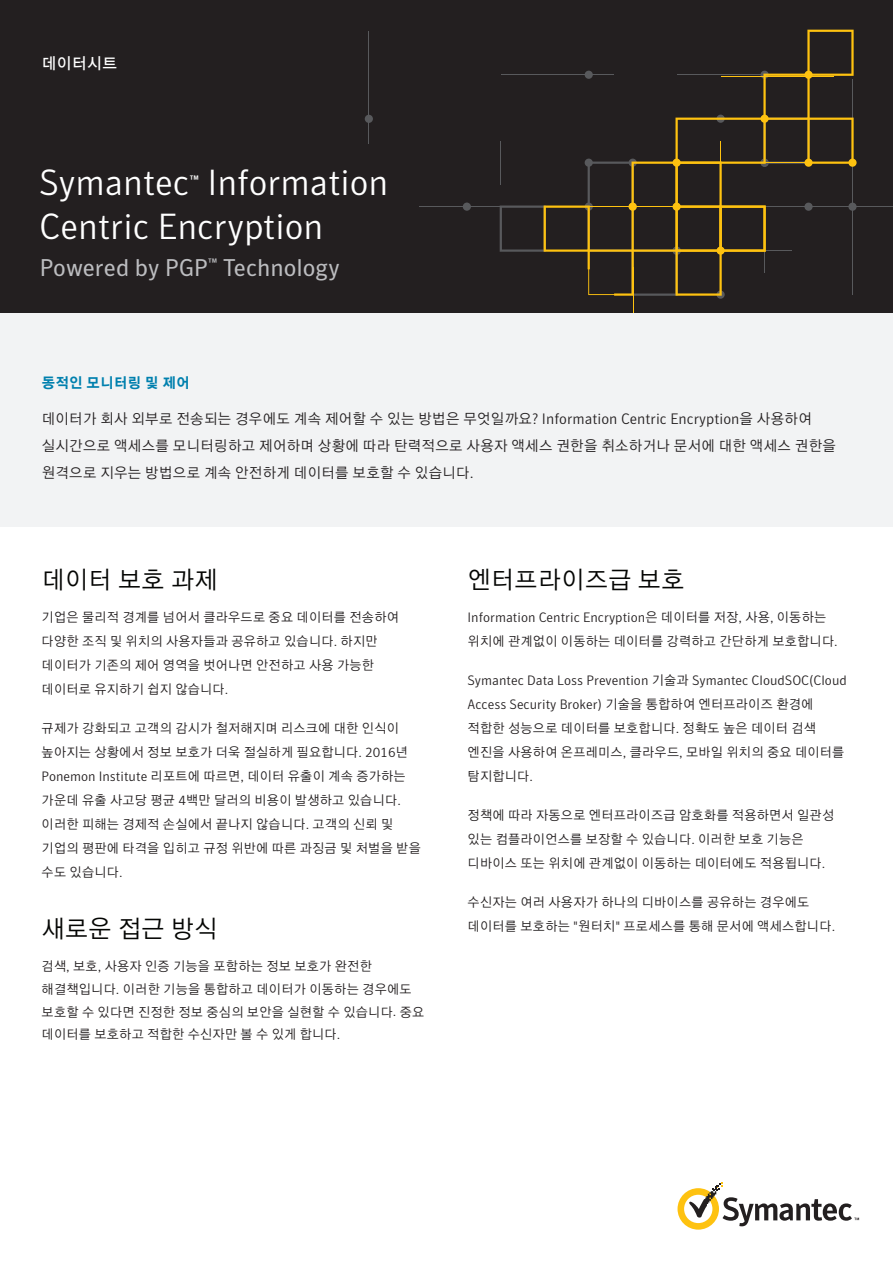
<style>
.page{position:relative;width:893px;height:1263px;background:#fff}
.page>*{position:absolute;margin:0;border:0;box-sizing:border-box;transform-origin:0 0}
.t1{font:300 36px/43.2px "Symantec Sans";color:#fff}
.t2{font:24.75px "KN Sans L";letter-spacing:.08em;color:#040503;scale:.95 1}
.t3{font:24px "Symantec Sans";color:#bcbdc0}
.t4{font:16.05px "KN Sans R";letter-spacing:.08em;color:#fff;scale:.95 1}
.t5{font:15px "Symantec Sans";color:#fff}
.t6{font:14.55px/27px "KN Sans L";letter-spacing:.08em;color:#231f20;scale:.95 1}
.t7{font:14.55px "KN Sans B";letter-spacing:.08em;color:#0080ae;scale:.95 1}
.t8{font:300 13.5px/24px "Symantec Sans";color:#231f20}
.t9{font:13.05px/24px "KN Sans L";letter-spacing:.08em;color:#231f20;scale:.95 1}
.s1{font-family:"Symantec Sans";font-weight:300;font-size:15px}
.s2{font-family:"Symantec Sans";font-weight:300;font-size:13.5px}
.s3{font-family:"KN Sans L";font-weight:400;font-size:13.05px}
</style>
<div class="page">
<div style="left:0;top:0;width:893px;height:313px;background:#231f20"></div>
<hr style="left:368px;top:31px;width:1px;height:113px;background:#58595c">
<div style="left:365px;top:115px;width:8px;height:8px;background:#58595c;border-radius:50%"></div>
<hr style="left:715px;top:206px;width:178px;height:1px;background:#58595c">
<div style="left:848px;top:203px;width:9px;height:8px;background:#58595c;border-radius:50%"></div>
<div style="left:716px;top:291px;width:9px;height:8px;background:#58595c;border-radius:50%"></div>
<hr style="left:419px;top:206px;width:121px;height:1px;background:#58595c">
<hr style="left:633px;top:267px;width:1px;height:45px;background:#fec210">
<svg style="left:500px;top:30px;width:354px;height:266px"></svg>
<div style="left:848px;top:159px;width:9px;height:8px;background:#fec210;border-radius:50%"></div>
<div style="left:463px;top:203px;width:8px;height:8px;background:#58595c;border-radius:50%"></div>
<div style="left:0;top:313px;width:893px;height:213px;background:#f2f3f4"></div>
<svg style="left:677px;top:1182px;width:182px;height:47px"></svg>
<p class="t4" style="left:42px;top:54px;width:80px">데이터시트</p>
<h1 class="t1" style="left:39px;top:161px;width:351px;text-indent:168px">Information<br>Centric Encryption</h1>
<h3 class="t3" style="left:40px;top:254px;width:301px">Powered by PGP<sup>™</sup> Technology</h3>
<h1 class="t1" style="left:39px;top:161px;width:152px">Symantec</h1>
<p class="t5" style="left:189px;top:172px;width:11px">™</p>
<p class="t7" style="left:42px;top:375px;width:157px">동적인 모니터링 및 제어</p>
<p class="t6" style="left:42px;top:405px;width:837px">데이터가 회사 외부로 전송되는 경우에도 계속 제어할 수 있는 방법은 무엇일까요<span class="s1">? Information Centric Encryption</span>을 사용하여 실시간으로 액세스를 모니터링하고 제어하며 상황에 따라 탄력적으로 사용자 액세스 권한을 취소하거나 문서에 대한 액세스 권한을 원격으로 지우는 방법으로 계속 안전하게 데이터를 보호할 수 있습니다<span class="s1">.</span></p>
<h2 class="t2" style="left:42px;top:566px;width:185px">데이터 보호 과제</h2>
<p class="t9" style="left:42px;top:605px;width:377px">기업은 물리적 경계를 넘어서 클라우드로 중요 데이터를 전송하여 다양한 조직 및 위치의 사용자들과 공유하고 있습니다<span class="s2">.</span> 하지만 데이터가 기존의 제어 영역을 벗어나면 안전하고 사용 가능한 데이터로 유지하기 쉽지 않습니다<span class="s2">.</span></p>
<p class="t9" style="left:41px;top:716px;width:400px">규제가 강화되고 고객의 감시가 철저해지며 리스크에 대한 인식이 높아지는 상황에서 정보 보호가 더욱 절실하게 필요합니다<span class="s2">. 2016</span>년<br><span class="s2">Ponemon Institute</span> 리포트에 따르면<span class="s2">,</span> 데이터 유출이 계속 증가하는 가운데 유출 사고당 평균 <span class="s2">4</span>백만 달러의 비용이 발생하고 있습니다<span class="s2">. </span>이러한 피해는 경제적 손실에서 끝나지 않습니다<span class="s2">.</span> 고객의 신뢰 및 기업의 평판에 타격을 입히고 규정 위반에 따른 과징금 및 처벌을 받을 수도 있습니다<span class="s2">.</span></p>
<h2 class="t2" style="left:42px;top:915px;width:185px">새로운 접근 방식</h2>
<p class="t9" style="left:42px;top:955px;width:404px;line-height:22.5px">검색<span class="s2">,</span> 보호<span class="s2">,</span> 사용자 인증 기능을 포함하는 정보 보호가 완전한 해결책입니다<span class="s2">.</span> 이러한 기능을 통합하고 데이터가 이동하는 경우에도 보호할 수 있다면 진정한 정보 중심의 보안을 실현할 수 있습니다<span class="s2">.</span> 중요 데이터를 보호하고 적합한 수신자만 볼 수 있게 합니다<span class="s2">.</span></p>
<h2 class="t2" style="left:468px;top:566px;width:228px">엔터프라이즈급 보호</h2>
<p class="t8" style="left:467px;top:605px;width:360px">Information Centric Encryption<span class="s3">은 데이터를 저장</span>, <span class="s3">사용</span>, <span class="s3">이동하는</span></p>
<p class="t9" style="left:468px;top:629px;width:391px">위치에 관계없이 이동하는 데이터를 강력하고 간단하게 보호합니다<span class="s2">.</span></p>
<p class="t8" style="left:467px;top:668px;width:381px">Symantec Data Loss Prevention <span class="s3">기술과</span> Symantec CloudSOC(Cloud<br>Access Security Broker) <span class="s3">기술을 통합하여 엔터프라이즈 환경에</span></p>
<p class="t9" style="left:468px;top:716px;width:397px">적합한 성능으로 데이터를 보호합니다<span class="s2">.</span> 정확도 높은 데이터 검색 엔진을 사용하여 온프레미스<span class="s2">,</span> 클라우드<span class="s2">,</span> 모바일 위치의 중요 데이터를 탐지합니다<span class="s2">.</span></p>
<p class="t9" style="left:468px;top:803px;width:387px">정책에 따라 자동으로 엔터프라이즈급 암호화를 적용하면서 일관성 있는 컴플라이언스를 보장할 수 있습니다<span class="s2">.</span> 이러한 보호 기능은 디바이스 또는 위치에 관계없이 이동하는 데이터에도 적용됩니다<span class="s2">.</span></p>
<p class="t9" style="left:468px;top:890px;width:388px">수신자는 여러 사용자가 하나의 디바이스를 공유하는 경우에도 데이터를 보호하는 <span class="s2">"</span>원터치<span class="s2">"</span> 프로세스를 통해 문서에 액세스합니다<span class="s2">.</span></p>
</div>
